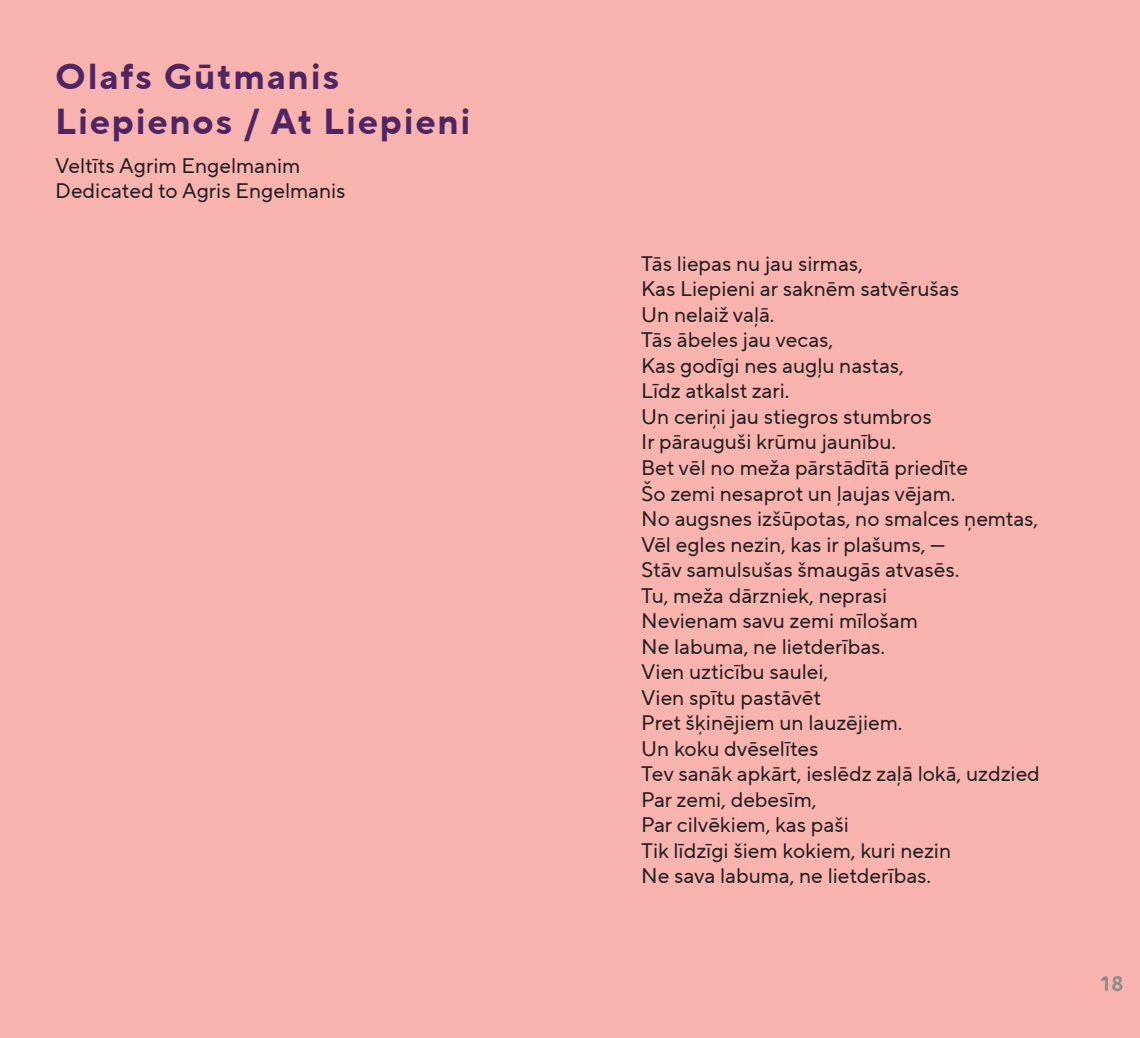
<style>
.page{position:relative;width:1140px;height:1038px;background:#fff}
.page>*{position:absolute;margin:0;border:0;box-sizing:border-box;transform-origin:0 0}
.t1{font:700 36px/45.9px "TT Norms Pro";letter-spacing:.05em;color:#4f2564}
.t2{font:21px/25.5px "TT Norms Pro";color:#231f20}
.t3{font:700 21px "New Zen";color:#8a8c8f}
</style>
<div class="page">
<div style="left:0;top:0;width:1140px;height:1037px;background:#f9b4af"></div>
<h1 class="t1" style="left:55px;top:53px;width:416px">Olafs Gūtmanis<br>Liepienos / At Liepieni</h1>
<p class="t2" style="left:55px;top:152px;width:292px">Veltīts Agrim Engelmanim<br>Dedicated to Agris Engelmanis</p>
<p class="t2" style="left:641px;top:251px;width:400px">Tās liepas nu jau sirmas,<br>Kas Liepieni ar saknēm satvērušas<br>Un nelaiž vaļā.<br>Tās ābeles jau vecas,<br>Kas godīgi nes augļu nastas,<br>Līdz atkalst zari.<br>Un ceriņi jau stiegros stumbros<br>Ir pārauguši krūmu jaunību.<br>Bet vēl no meža pārstādītā priedīte<br>Šo zemi nesaprot un ļaujas vējam.<br>No augsnes izšūpotas, no smalces ņemtas,<br>Vēl egles nezin, kas ir plašums, —<br>Stāv samulsušas šmaugās atvasēs.<br>Tu, meža dārzniek, neprasi<br>Nevienam savu zemi mīlošam<br>Ne labuma, ne lietderības.<br>Vien uzticību saulei,<br>Vien spītu pastāvēt<br>Pret šķinējiem un lauzējiem.<br>Un koku dvēselītes<br>Tev sanāk apkārt, ieslēdz zaļā lokā, uzdzied<br>Par zemi, debesīm,<br>Par cilvēkiem, kas paši<br>Tik līdzīgi šiem kokiem, kuri nezin<br>Ne sava labuma, ne lietderības.</p>
<p class="t3" style="left:1100px;top:970px;width:24px">18</p>
</div>
